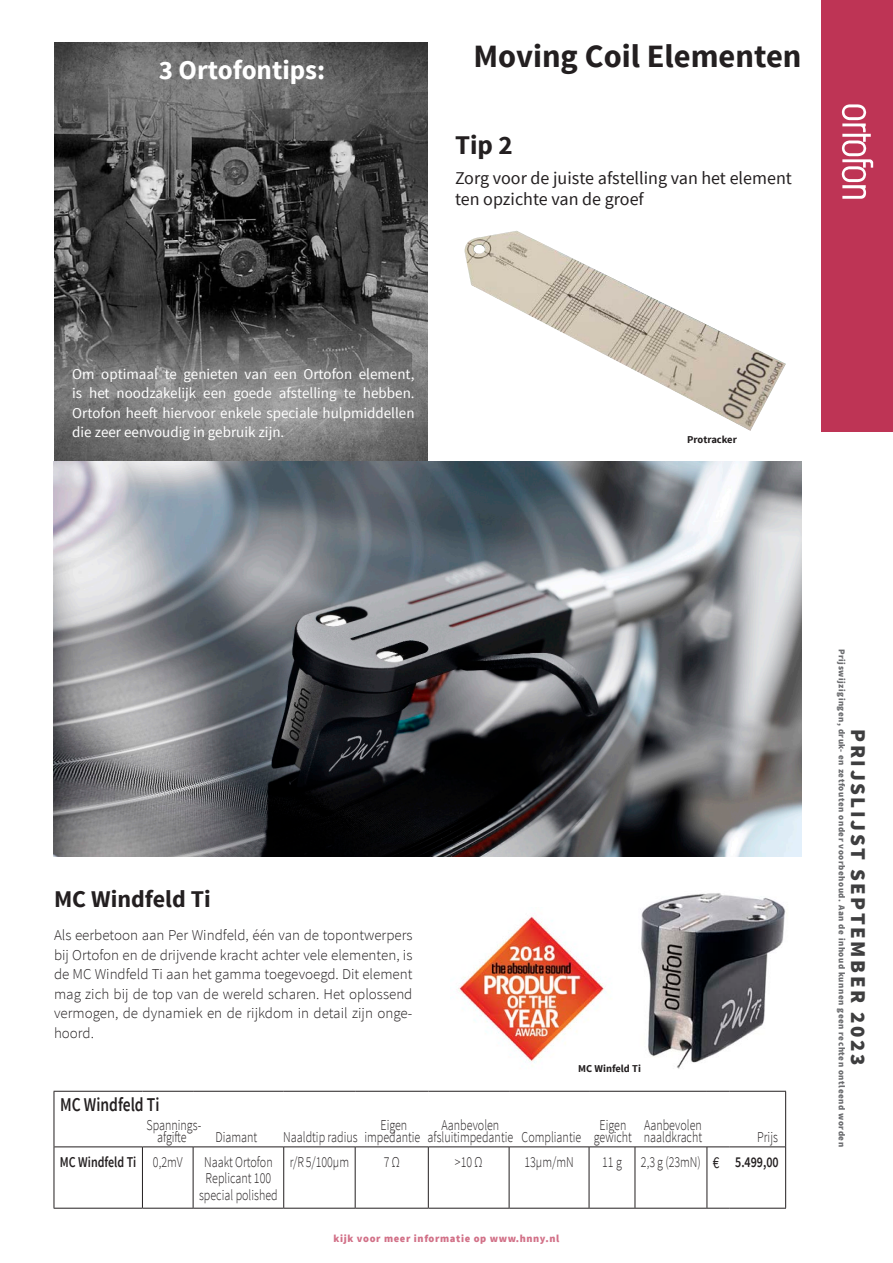
<style>
.page{position:relative;width:893px;height:1263px;background:#fff}
.page>*{position:absolute;margin:0;border:0;box-sizing:border-box;transform-origin:0 0}
.t1{font:700 32.55px "Source Sans Pro";color:#231f20}
.t2{font:700 27px "Source Sans Pro";color:#fff}
.t3{font:700 27px "Source Sans Pro";color:#231f20}
.t4{font:700 24px "Source Sans Pro";color:#231f20}
.t5{font:900 21px "Source Sans Pro";letter-spacing:.12em;color:#3e3e3f}
.t6{font:600 19.5px "Source Sans Pro";color:#231f20;scale:.8 1}
.t7{font:18px/21px "Source Sans Pro";color:#231f20}
.t8{font:16.5px "Source Sans Pro";color:#231f20;scale:.8 1}
.t9{font:300 15px/19.5px "Source Sans Pro";color:#231f20;text-align:justify}
.t10{font:300 15px "Source Sans Pro";color:#231f20;scale:.8 1}
.t11{font:15px/19.5px "Source Sans Pro";color:#fff;text-align:justify}
.t12{font:600 15px "Source Sans Pro";color:#231f20;scale:.8 1}
.t13{font:900 10.5px "Source Sans Pro";letter-spacing:.06em;color:#d27188}
.t14{font:700 10.5px "Source Sans Pro";color:#231f20}
.t15{font:900 9px "Source Sans Pro";letter-spacing:.06em;color:#6c6d70}
</style>
<div class="page">
<div style="left:822px;top:0;width:71px;height:432px;background:#be3455"></div>
<svg style="left:841px;top:104px;width:32px;height:95px"></svg>
<img style="left:54px;top:43px;width:373px;height:418px">
<img style="left:53px;top:461px;width:748px;height:395px">
<img style="left:641px;top:893px;width:145px;height:176px">
<img style="left:465px;top:231px;width:321px;height:200px">
<hr style="left:54px;top:1091px;width:88px;height:1px;background:#231f20">
<hr style="left:54px;top:1091px;width:1px;height:56px;background:#231f20">
<hr style="left:142px;top:1091px;width:51px;height:1px;background:#231f20">
<hr style="left:193px;top:1091px;width:91px;height:1px;background:#231f20">
<hr style="left:284px;top:1091px;width:71px;height:1px;background:#231f20">
<hr style="left:355px;top:1091px;width:73px;height:1px;background:#231f20">
<hr style="left:428px;top:1091px;width:81px;height:1px;background:#231f20">
<hr style="left:509px;top:1091px;width:80px;height:1px;background:#231f20">
<hr style="left:589px;top:1091px;width:46px;height:1px;background:#231f20">
<hr style="left:635px;top:1091px;width:72px;height:1px;background:#231f20">
<svg style="left:707px;top:1091px;width:22px;height:1px"></svg>
<hr style="left:729px;top:1091px;width:57px;height:1px;background:#231f20">
<hr style="left:785px;top:1091px;width:1px;height:56px;background:#231f20">
<hr style="left:54px;top:1146px;width:88px;height:1px;background:#231f20">
<hr style="left:142px;top:1146px;width:51px;height:1px;background:#231f20">
<hr style="left:193px;top:1146px;width:91px;height:1px;background:#231f20">
<hr style="left:284px;top:1146px;width:71px;height:1px;background:#231f20">
<hr style="left:355px;top:1146px;width:73px;height:1px;background:#231f20">
<hr style="left:428px;top:1146px;width:81px;height:1px;background:#231f20">
<hr style="left:509px;top:1146px;width:80px;height:1px;background:#231f20">
<hr style="left:589px;top:1146px;width:46px;height:1px;background:#231f20">
<hr style="left:635px;top:1146px;width:72px;height:1px;background:#231f20">
<svg style="left:707px;top:1146px;width:22px;height:1px"></svg>
<hr style="left:729px;top:1146px;width:56px;height:1px;background:#231f20">
<hr style="left:54px;top:1147px;width:1px;height:61px;background:#231f20">
<hr style="left:785px;top:1147px;width:1px;height:61px;background:#231f20">
<hr style="left:54px;top:1208px;width:88px;height:1px;background:#231f20">
<hr style="left:142px;top:1208px;width:51px;height:1px;background:#231f20">
<hr style="left:193px;top:1208px;width:91px;height:1px;background:#231f20">
<hr style="left:284px;top:1208px;width:71px;height:1px;background:#231f20">
<hr style="left:355px;top:1208px;width:73px;height:1px;background:#231f20">
<hr style="left:428px;top:1208px;width:81px;height:1px;background:#231f20">
<hr style="left:509px;top:1208px;width:80px;height:1px;background:#231f20">
<hr style="left:589px;top:1208px;width:46px;height:1px;background:#231f20">
<hr style="left:635px;top:1208px;width:72px;height:1px;background:#231f20">
<svg style="left:707px;top:1208px;width:22px;height:1px"></svg>
<hr style="left:729px;top:1208px;width:57px;height:1px;background:#231f20">
<hr style="left:142px;top:1147px;width:1px;height:61px;background:#231f20">
<hr style="left:193px;top:1147px;width:1px;height:61px;background:#231f20">
<hr style="left:283px;top:1147px;width:1px;height:61px;background:#231f20">
<hr style="left:355px;top:1147px;width:1px;height:61px;background:#231f20">
<hr style="left:428px;top:1147px;width:1px;height:61px;background:#231f20">
<hr style="left:509px;top:1147px;width:1px;height:61px;background:#231f20">
<hr style="left:589px;top:1147px;width:1px;height:61px;background:#231f20">
<hr style="left:635px;top:1147px;width:1px;height:61px;background:#231f20">
<hr style="left:707px;top:1147px;width:1px;height:61px;background:#231f20">
<img style="left:458px;top:915px;width:147px;height:151px">
<p class="t2" style="left:159px;top:53px;width:168px">3 Ortofontips:</p>
<p class="t1" style="left:473px;top:35px;width:330px">Moving Coil Elementen</p>
<p class="t3" style="left:455px;top:128px;width:59px">Tip 2</p>
<p class="t7" style="left:455px;top:168px;width:338px">Zorg voor de juiste afstelling van het element ten opzichte van de groef</p>
<p class="t11" style="left:72px;top:364px;width:344px">Om optimaal te genieten van een Ortofon element, is het noodzakelijk een goede afstelling te hebben.<br>Ortofon heeft hiervoor enkele speciale hulpmiddellen die zeer eenvoudig in gebruik zijn.</p>
<p class="t14" style="left:687px;top:433px;width:51px">Protracker</p>
<p class="t4" style="left:54px;top:883px;width:158px">MC Windfeld Ti</p>
<p class="t9" style="left:54px;top:926px;width:360px">Als eerbetoon aan Per Windfeld, één van de topontwerpers bij Ortofon en de drijvende kracht achter vele elementen, is de MC Windfeld Ti aan het gamma toegevoegd. Dit element mag zich bij de top van de wereld scharen. Het oplossend vermogen, de dynamiek en de rijkdom in detail zijn onge&shy;hoord.</p>
<p class="t6" style="left:60px;top:1092px;width:126px">MC Windfeld Ti</p>
<p class="t14" style="left:578px;top:1062px;width:64px">MC Winfeld Ti</p>
<p class="t10" style="left:146px;top:1115px;width:70px">Spannings-</p>
<p class="t10" style="left:381px;top:1115px;width:35px">Eigen</p>
<p class="t10" style="left:442px;top:1115px;width:74px">Aanbevolen</p>
<p class="t10" style="left:600px;top:1115px;width:129px">Eigen Aanbevolen</p>
<p class="t10" style="left:157px;top:1127px;width:39px">afgifte</p>
<p class="t10" style="left:215px;top:1127px;width:54px">Diamant</p>
<p class="t10" style="left:283px;top:1127px;width:525px">Naaldtip radius impedantie afsluitimpedantie Compliantie gewicht naaldkracht</p>
<p class="t10" style="left:757px;top:1127px;width:28px">Prijs</p>
<p class="t12" style="left:60px;top:1152px;width:97px">MC Windfeld Ti</p>
<p class="t10" style="left:153px;top:1152px;width:39px">0,2mV</p>
<p class="t10" style="left:204px;top:1152px;width:87px">Naakt Ortofon</p>
<p class="t10" style="left:206px;top:1169px;width:83px">Replicant 100</p>
<p class="t10" style="left:199px;top:1185px;width:100px">special polished</p>
<p class="t10" style="left:290px;top:1152px;width:76px">r/R 5/100µm</p>
<p class="t10" style="left:384px;top:1152px;width:22px">7 Ω</p>
<p class="t10" style="left:455px;top:1152px;width:36px">&gt;10 Ω</p>
<p class="t10" style="left:524px;top:1152px;width:63px">13µm/mN</p>
<p class="t10" style="left:602px;top:1152px;width:26px">11 g</p>
<p class="t10" style="left:641px;top:1152px;width:76px">2,3 g (23mN)</p>
<p class="t8" style="left:713px;top:1152px;width:10px">€</p>
<p class="t12" style="left:735px;top:1152px;width:56px">5.499,00</p>
<p class="t13" style="left:334px;top:1232px;width:227px">kijk voor meer informatie op www.hnny.nl</p>
<p class="t15" style="left:848px;top:649px;width:499px;rotate:90deg">Prijswijzigingen, druk- en zetfouten onder voorbehoud. Aan de inhoud kunnen geen rechten ontleend worden</p>
<h3 class="t5" style="left:872px;top:729px;width:338px;rotate:90deg">PRIJSLIJST SEPTEMBER 2023</h3>
</div>
